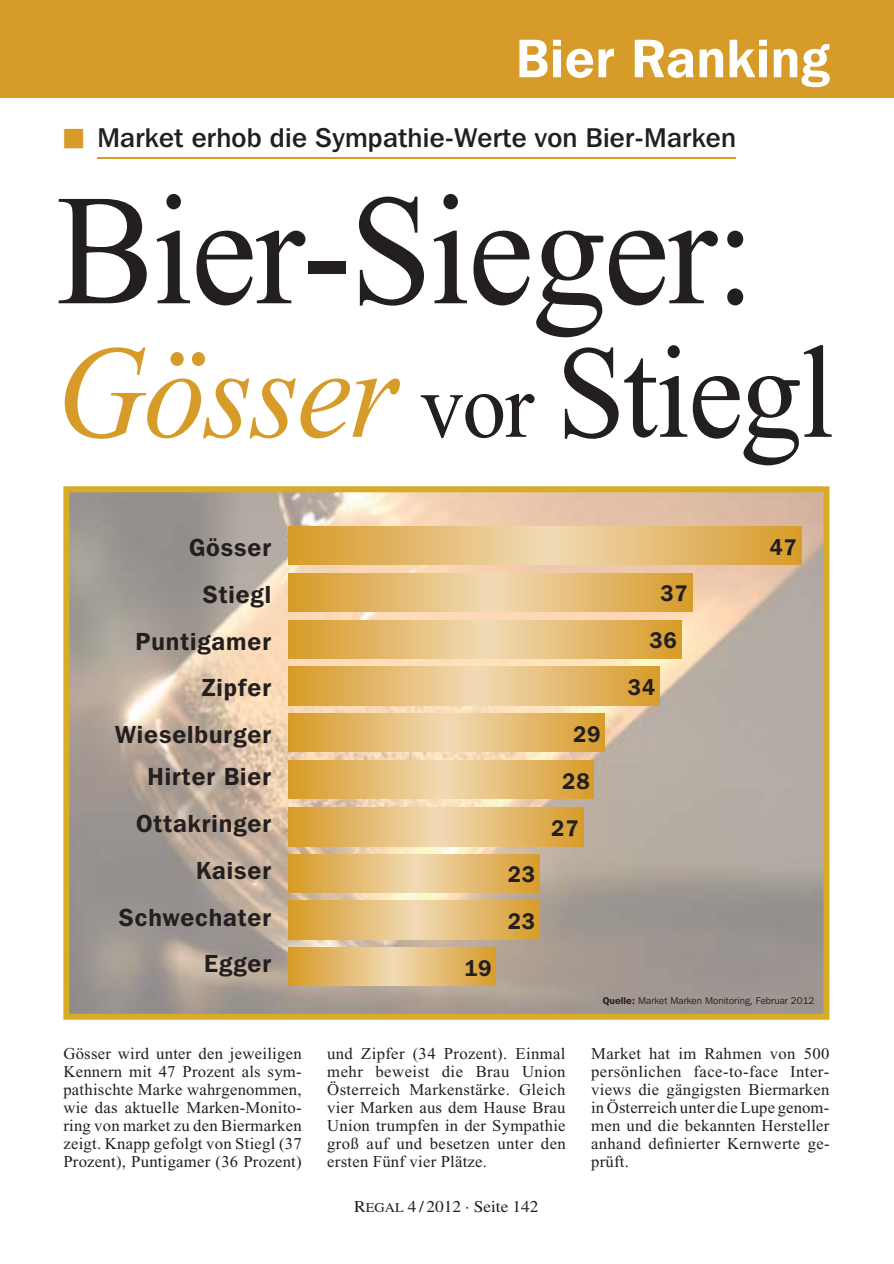
<style>
.page{position:relative;width:894px;height:1264px;background:#fff}
.page>*{position:absolute;margin:0;border:0;box-sizing:border-box;transform-origin:0 0}
.t1{font:157.5px "Times New Roman";letter-spacing:-.015em;color:#231f20;scale:.94 1}
.t2{font:italic 132px "Times New Roman";letter-spacing:-.015em;color:#d69b28;scale:.94 1}
.t3{font:600 54px "Franklin Gothic IT Cby BT";letter-spacing:.02em;color:#fff;scale:.95 1}
.t4{font:500 27px "Franklin Gothic IT Cby BT";letter-spacing:.01em;color:#231f20}
.t5{font:600 24.6px/46.7px "Franklin Gothic IT Cby BT";letter-spacing:.04em;color:#231f20;text-align:right}
.t6{font:600 22.5px/46.8px "Franklin Gothic IT Cby BT";letter-spacing:.04em;color:#231f20}
.t7{font:16.5px/18px "Times New Roman";letter-spacing:.015em;color:#231f20;text-align:justify}
.t8{font:16.5px "Times";color:#231f20;scale:1.05 1}
.t9{font:9.75px "Franklin Gothic IT Cby BT";letter-spacing:.01em;color:#231f20}
.s1{font-style:normal;font-size:93px;color:#231f20}
.s2{font-style:normal;color:#231f20}
.s3{font-weight:600}
.s4{font-size:13.5px}
</style>
<div class="page">
<svg style="left:63px;top:486px;width:766px;height:533px"></svg>
<div style="left:0;top:0;width:892px;height:97px;background:#d69b28"></div>
<svg style="left:288px;top:526px;width:512px;height:39px"></svg>
<svg style="left:288px;top:573px;width:403px;height:38px"></svg>
<svg style="left:288px;top:620px;width:392px;height:38px"></svg>
<svg style="left:288px;top:667px;width:371px;height:38px"></svg>
<svg style="left:288px;top:713px;width:316px;height:39px"></svg>
<svg style="left:288px;top:760px;width:305px;height:38px"></svg>
<svg style="left:288px;top:808px;width:294px;height:38px"></svg>
<svg style="left:288px;top:854px;width:251px;height:38px"></svg>
<svg style="left:288px;top:900px;width:251px;height:39px"></svg>
<svg style="left:288px;top:947px;width:207px;height:38px"></svg>
<hr style="left:97px;top:157px;width:638px;height:2px;background:#d69b28">
<h3 class="t3" style="left:516px;top:27px;width:331px">Bier Ranking</h3>
<h3 class="t4" style="left:97px;top:122px;width:639px">Market erhob die Sympathie-Werte von Bier-Marken</h3>
<h1 class="t1" style="left:56px;top:194px;width:745px">Bier-Sieger:</h1>
<h2 class="t2" style="left:56px;top:345px;width:829px">Gösser <span class="s1">vor</span> <span class="s2">Stiegl</span></h2>
<h3 class="t5" style="left:115px;top:524px;width:157px">Gösser<br>Stiegl<br>Puntigamer<br>Zipfer<br>Wieselburger</h3>
<h3 class="t5" style="left:118px;top:753px;width:154px">Hirter Bier<br>Ottakringer<br>Kaiser<br>Schwechater<br>Egger</h3>
<h3 class="t6" style="left:464px;top:944px;width:29px">19</h3>
<h3 class="t6" style="left:507px;top:851px;width:29px">23<br>23</h3>
<h3 class="t6" style="left:573px;top:710px;width:29px">29</h3>
<h3 class="t6" style="left:562px;top:757px;width:29px">28</h3>
<h3 class="t6" style="left:551px;top:805px;width:29px">27</h3>
<h3 class="t6" style="left:660px;top:570px;width:29px">37</h3>
<h3 class="t6" style="left:649px;top:617px;width:29px">36</h3>
<h3 class="t6" style="left:627px;top:664px;width:29px">34</h3>
<h3 class="t6" style="left:769px;top:523px;width:29px">47</h3>
<p class="t9" style="left:602px;top:994px;width:213px"><span class="s3">Quelle:</span> Market Marken Monitoring, Februar 2012</p>
<p class="t7" style="left:63px;top:1046px;width:240px">Gösser wird unter den jeweiligen Kennern mit 47 Prozent als sym&shy;pathischte Marke wahrgenommen, wie das aktuelle Marken-Monito&shy;ring von market zu den Biermarken zeigt. Knapp gefolgt von Stiegl (37<br>Prozent), Puntigamer (36 Prozent)</p>
<p class="t7" style="left:327px;top:1046px;width:240px">und Zipfer (34 Prozent). Einmal mehr beweist die Brau Union Österreich Markenstärke. Gleich vier Marken aus dem Hause Brau Union trumpfen in der Sympathie groß auf und besetzen unter den ersten Fünf vier Plätze.</p>
<p class="t7" style="left:591px;top:1046px;width:240px">Market hat im Rahmen von 500 persönlichen face-to-face Inter&shy;views die gängigsten Biermarken in Österreich unter die Lupe genom&shy;men und die bekannten Hersteller anhand definierter Kernwerte ge&shy;prüft.</p>
<p class="t8" style="left:354px;top:1200px;width:177px">R<span class="s4">EGAL</span> 4 / 2012 · Seite 142</p>
</div>
